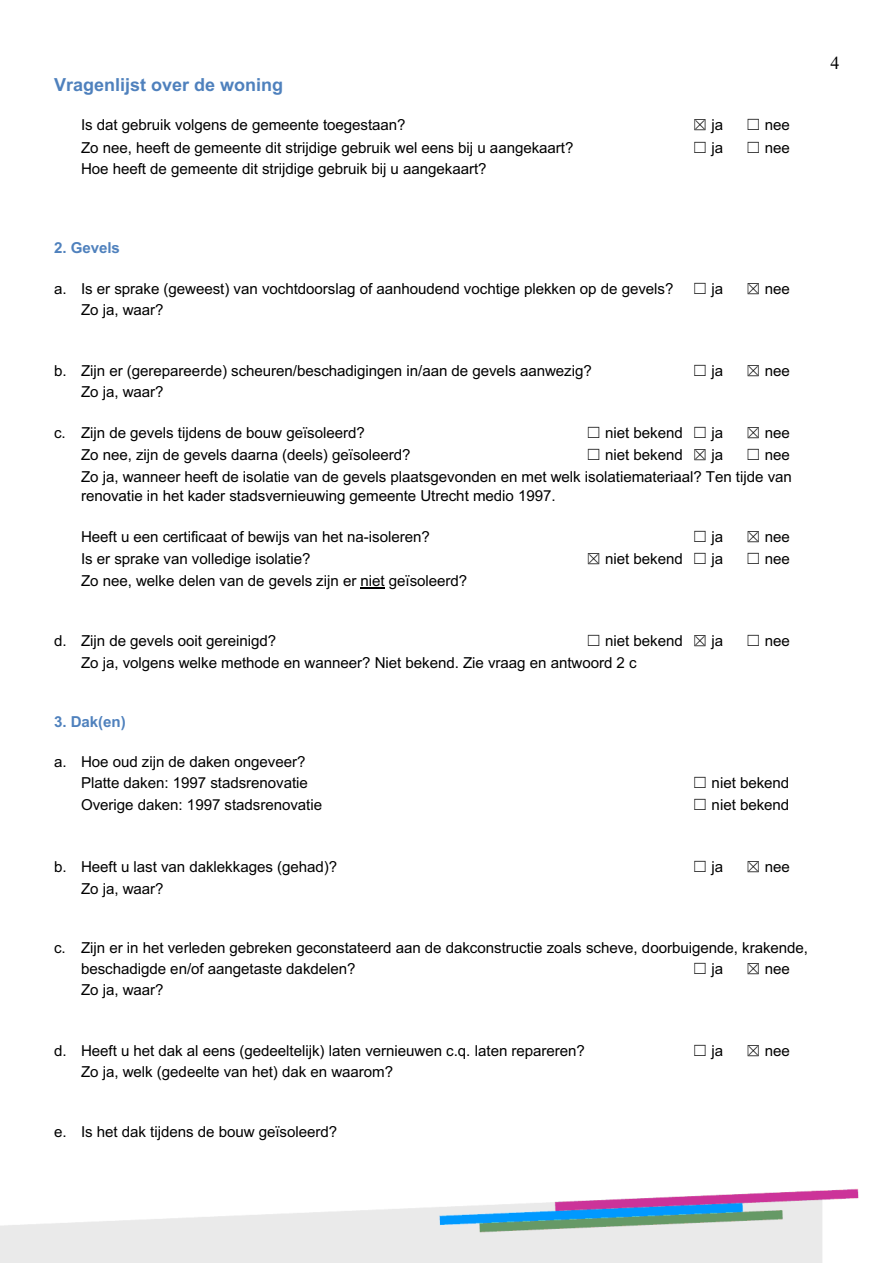
<style>
.page{position:relative;width:893px;height:1263px;background:#fff}
.page>*{position:absolute;margin:0;border:0;box-sizing:border-box;transform-origin:0 0}
.t1{font:700 18px "Arial";color:#4f81bd}
.t2{font:18px "Times New Roman";color:#000}
.t3{font:15.15px/20.9px "Arial";letter-spacing:-.005em;color:#000;text-align:right}
.t4{font:700 15.15px "Arial";letter-spacing:-.005em;color:#4f81bd}
.s1{font-family:"MS Gothic"}
</style>
<div class="page">
<img style="left:0;top:1188px;width:859px;height:75px">
<svg style="left:360px;top:587px;width:24px;height:1px"></svg>
<p class="t1" style="left:54px;top:74px;width:231px">Vragenlijst over de woning</p>
<p class="t3" style="left:81px;top:115px;width:326px">Is dat gebruik volgens de gemeente toegestaan?</p>
<p class="t3" style="left:692px;top:115px;width:32px"><span class="s1">☒</span> ja</p>
<p class="t3" style="left:745px;top:115px;width:46px"><span class="s1">☐</span> nee</p>
<p class="t3" style="left:81px;top:137px;width:494px">Zo nee, heeft de gemeente dit strijdige gebruik wel eens bij u aangekaart?</p>
<p class="t3" style="left:692px;top:137px;width:32px"><span class="s1">☐</span> ja</p>
<p class="t3" style="left:745px;top:137px;width:46px"><span class="s1">☐</span> nee</p>
<p class="t3" style="left:81px;top:158px;width:407px">Hoe heeft de gemeente dit strijdige gebruik bij u aangekaart?</p>
<p class="t2" style="left:830px;top:53px;width:10px">4</p>
<p class="t4" style="left:54px;top:239px;width:67px">2. Gevels</p>
<p class="t3" style="left:54px;top:278px;width:621px">a. Is er sprake (geweest) van vochtdoorslag of aanhoudend vochtige plekken op de gevels?</p>
<p class="t3" style="left:692px;top:278px;width:32px"><span class="s1">☐</span> ja</p>
<p class="t3" style="left:745px;top:278px;width:46px"><span class="s1">☒</span> nee</p>
<p class="t3" style="left:81px;top:300px;width:84px">Zo ja, waar?</p>
<p class="t3" style="left:54px;top:360px;width:539px">b. Zijn er (gerepareerde) scheuren/beschadigingen in/aan de gevels aanwezig?</p>
<p class="t3" style="left:692px;top:360px;width:32px"><span class="s1">☐</span> ja</p>
<p class="t3" style="left:745px;top:360px;width:46px"><span class="s1">☒</span> nee</p>
<p class="t3" style="left:81px;top:381px;width:84px">Zo ja, waar?</p>
<p class="t3" style="left:54px;top:422px;width:312px">c. Zijn de gevels tijdens de bouw geïsoleerd?</p>
<p class="t3" style="left:586px;top:422px;width:139px"><span class="s1">☐</span> niet bekend <span class="s1">☐</span> ja</p>
<p class="t3" style="left:745px;top:422px;width:46px"><span class="s1">☒</span> nee</p>
<p class="t3" style="left:81px;top:444px;width:331px">Zo nee, zijn de gevels daarna (deels) geïsoleerd?</p>
<p class="t3" style="left:586px;top:444px;width:139px"><span class="s1">☐</span> niet bekend <span class="s1">☒</span> ja</p>
<p class="t3" style="left:81px;top:444px;width:712px;line-height:21.6px"><span class="s1">☐</span> nee<br>Zo ja, wanneer heeft de isolatie van de gevels plaatsgevonden en met welk isolatiemateriaal? Ten tijde van</p>
<p class="t3" style="left:81px;top:486px;width:476px">renovatie in het kader stadsvernieuwing gemeente Utrecht medio 1997.</p>
<p class="t3" style="left:81px;top:526px;width:350px">Heeft u een certificaat of bewijs van het na-isoleren?</p>
<p class="t3" style="left:692px;top:526px;width:32px"><span class="s1">☐</span> ja</p>
<p class="t3" style="left:745px;top:526px;width:46px"><span class="s1">☒</span> nee</p>
<p class="t3" style="left:81px;top:549px;width:231px">Is er sprake van volledige isolatie?</p>
<p class="t3" style="left:586px;top:549px;width:139px"><span class="s1">☒</span> niet bekend <span class="s1">☐</span> ja</p>
<p class="t3" style="left:745px;top:549px;width:46px"><span class="s1">☐</span> nee</p>
<p class="t3" style="left:81px;top:570px;width:388px">Zo nee, welke delen van de gevels zijn er niet geïsoleerd?</p>
<p class="t3" style="left:54px;top:631px;width:224px">d. Zijn de gevels ooit gereinigd?</p>
<p class="t3" style="left:586px;top:631px;width:139px"><span class="s1">☐</span> niet bekend <span class="s1">☒</span> ja</p>
<p class="t3" style="left:745px;top:631px;width:46px"><span class="s1">☐</span> nee</p>
<p class="t3" style="left:81px;top:652px;width:557px">Zo ja, volgens welke methode en wanneer? Niet bekend. Zie vraag en antwoord 2 c</p>
<p class="t4" style="left:54px;top:713px;width:73px">3. Dak(en)</p>
<p class="t3" style="left:54px;top:751px;width:255px">a. Hoe oud zijn de daken ongeveer?<br>Platte daken: 1997 stadsrenovatie</p>
<p class="t3" style="left:692px;top:772px;width:98px"><span class="s1">☐</span> niet bekend</p>
<p class="t3" style="left:81px;top:794px;width:243px">Overige daken: 1997 stadsrenovatie</p>
<p class="t3" style="left:692px;top:794px;width:98px"><span class="s1">☐</span> niet bekend</p>
<p class="t3" style="left:54px;top:857px;width:284px">b. Heeft u last van daklekkages (gehad)?</p>
<p class="t3" style="left:692px;top:857px;width:32px"><span class="s1">☐</span> ja</p>
<p class="t3" style="left:745px;top:857px;width:46px"><span class="s1">☒</span> nee</p>
<p class="t3" style="left:81px;top:878px;width:84px">Zo ja, waar?</p>
<p class="t3" style="left:81px;top:937px;width:728px;text-align:left;text-indent:-27px">c. Zijn er in het verleden gebreken geconstateerd aan de dakconstructie zoals scheve, doorbuigende, krakende, beschadigde en/of aangetaste dakdelen?</p>
<p class="t3" style="left:692px;top:958px;width:32px"><span class="s1">☐</span> ja</p>
<p class="t3" style="left:745px;top:958px;width:46px"><span class="s1">☒</span> nee</p>
<p class="t3" style="left:81px;top:979px;width:84px">Zo ja, waar?</p>
<p class="t3" style="left:54px;top:1040px;width:532px">d. Heeft u het dak al eens (gedeeltelijk) laten vernieuwen c.q. laten repareren?</p>
<p class="t3" style="left:692px;top:1040px;width:32px"><span class="s1">☐</span> ja</p>
<p class="t3" style="left:745px;top:1040px;width:46px"><span class="s1">☒</span> nee</p>
<p class="t3" style="left:81px;top:1061px;width:313px">Zo ja, welk (gedeelte van het) dak en waarom?</p>
<p class="t3" style="left:54px;top:1121px;width:285px">e. Is het dak tijdens de bouw geïsoleerd?</p>
</div>
